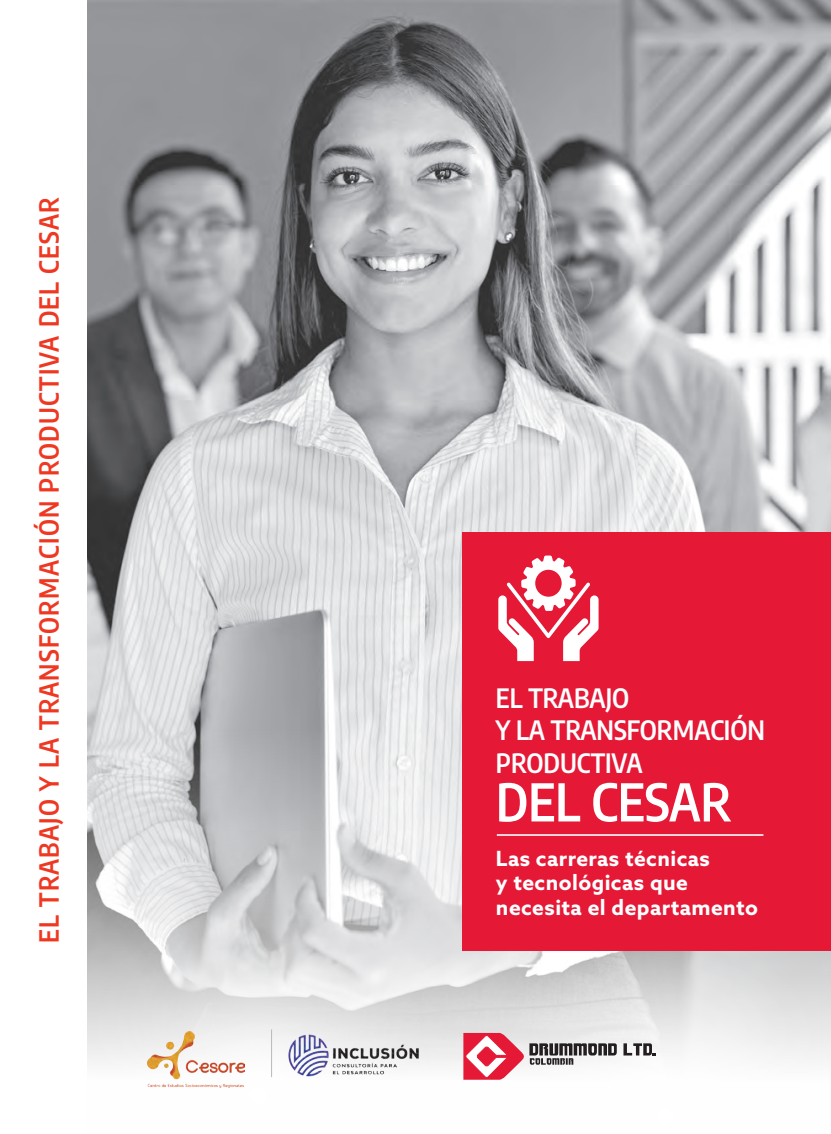
<style>
.page{position:relative;width:831px;height:1134px;background:#fff}
.page>*{position:absolute;margin:0;border:0;box-sizing:border-box;transform-origin:0 0}
.t1{font:100 condensed 51.62px "Encode Sans";color:#fff}
.t2{font:100 condensed 26.43px "Encode Sans";color:#fff}
.t3{font:100 condensed 26.25px "Encode Sans";letter-spacing:.05em;color:#ef3822}
.DESTACADO{font:700 21px/24.2px "Azo Sans";letter-spacing:.02em;color:#fff}
</style>
<div class="page">
<img style="left:88px;top:0;width:743px;height:799px">
<svg style="left:554px;top:950px;width:277px;height:110px"></svg>
<svg style="left:87px;top:799px;width:467px;height:266px"></svg>
<svg style="left:623px;top:1043px;width:33px;height:12px"></svg>
<svg style="left:463px;top:1033px;width:154px;height:47px"></svg>
<hr style="left:271px;top:1029px;width:1px;height:48px;background:#b8b9bc">
<img style="left:286px;top:1033px;width:134px;height:44px">
<img style="left:147px;top:1031px;width:98px;height:57px">
<div style="left:462px;top:532px;width:369px;height:418px;background:#e51836"></div>
<svg style="left:498px;top:555px;width:100px;height:106px"></svg>
<hr style="left:497px;top:834px;width:266px;height:2px;background:#fff">
<p class="t3" style="left:31px;top:943px;width:747px;rotate:-90deg">EL TRABAJO Y LA TRANSFORMACIÓN PRODUCTIVA DEL CESAR</p>
<p class="t2" style="left:496px;top:680px;width:135px">EL TRABAJO</p>
<p class="t2" style="left:496px;top:712px;width:270px">Y LA TRANSFORMACIÓN</p>
<p class="t2" style="left:496px;top:745px;width:148px">PRODUCTIVA</p>
<p class="t1" style="left:496px;top:767px;width:237px">DEL CESAR</p>
<p class="DESTACADO" style="left:496px;top:846px;width:215px">Las carreras técnicas</p>
<p class="DESTACADO" style="left:496px;top:870px;width:263px">y tecnológicas que necesita el departamento</p>
</div>
